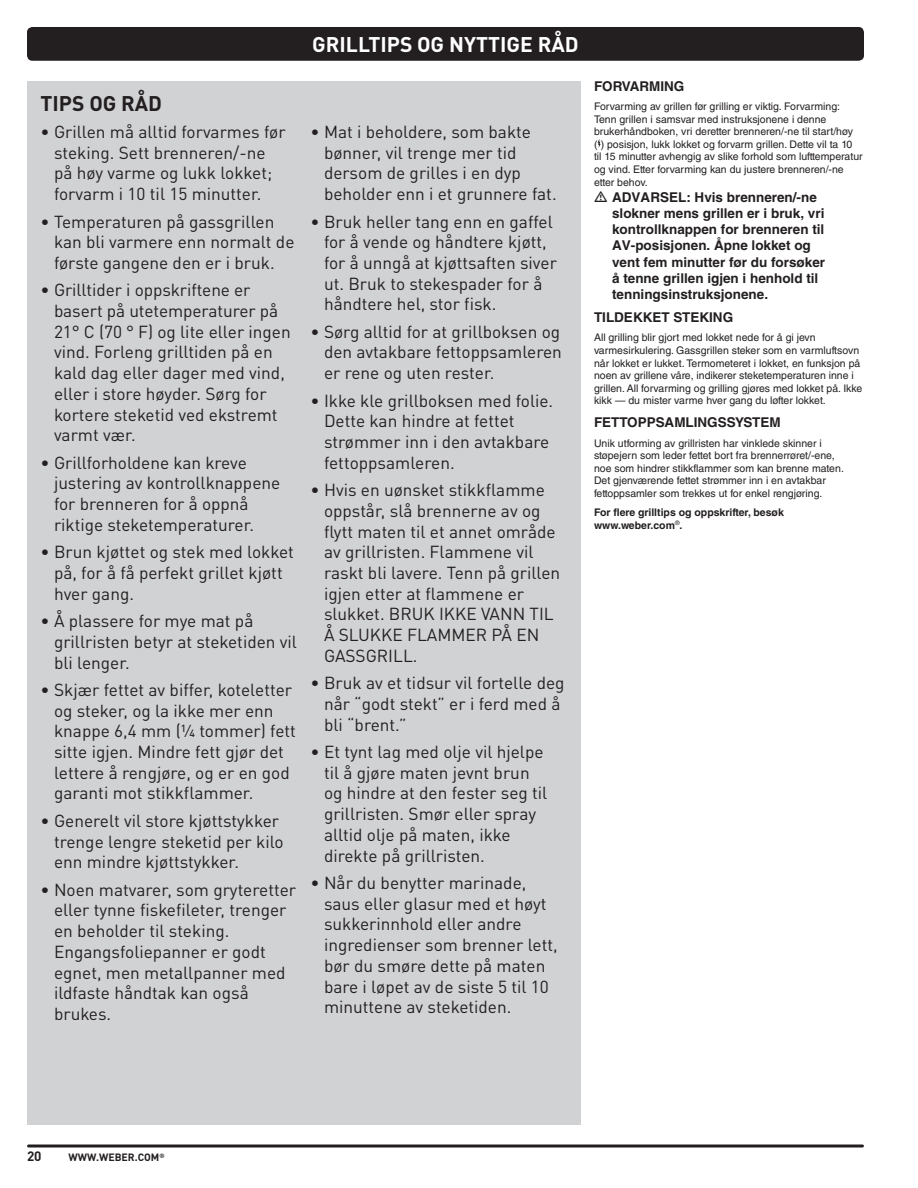
<style>
.page{position:relative;width:918px;height:1188px;background:#fff}
.page>*{position:absolute;margin:0;border:0;box-sizing:border-box;transform-origin:0 0}
.t1{font:700 21px "DIN Pro";color:#fff}
.t2{font:700 21px "DIN Pro";color:#231f20}
.t3{font:17.25px/20.7px "DIN Pro";color:#231f20}
.t4{font:700 13.5px/16.2px "Helvetica LT Std";color:#231f20}
.t5{font:700 13.5px "DIN Pro";color:#231f20}
.t6{font:10.5px/12.6px "Helvetica LT Std";color:#231f20}
.t7{font:700 10.5px/12.6px "Helvetica LT Std";color:#231f20}
.t8{font:700 10.5px "DIN Pro";color:#231f20}
</style>
<div class="page">
<div style="left:27px;top:27px;width:837px;height:34px;background:#231f20;border-radius:5px"></div>
<svg style="left:28px;top:1144px;width:834px;height:4px;background:#595657"></svg>
<svg style="left:597px;top:139px;width:4px;height:9px"></svg>
<div style="left:27px;top:81px;width:553px;height:1043px;background:#d1d2d4"></div>
<p class="t2" style="left:40px;top:85px;width:123px">TIPS OG RÅD</p>
<p class="t3" style="left:54px;top:120px;width:233px;text-indent:-14px">• Grillen må alltid forvarmes før steking. Sett brenneren/-ne på høy varme og lukk lokket; forvarm i 10 til 15 minutter.</p>
<p class="t3" style="left:54px;top:209px;width:242px;text-indent:-14px">• Temperaturen på gassgrillen kan bli varmere enn normalt de første gangene den er i bruk.</p>
<p class="t3" style="left:54px;top:278px;width:238px;text-indent:-14px">• Grilltider i oppskriftene er basert på utetemperaturer på<br>21° C (70 ° F) og lite eller ingen vind. Forleng grilltiden på en kald dag eller dager med vind, eller i store høyder. Sørg for kortere steketid ved ekstremt varmt vær.</p>
<p class="t3" style="left:54px;top:450px;width:228px;text-indent:-14px">• Grillforholdene kan kreve justering av kontrollknappene for brenneren for å oppnå riktige steketemperaturer.</p>
<p class="t3" style="left:54px;top:540px;width:241px;text-indent:-14px">• Brun kjøttet og stek med lokket på, for å få perfekt grillet kjøtt hver gang.</p>
<p class="t3" style="left:54px;top:609px;width:244px;text-indent:-14px">• Å plassere for mye mat på grillristen betyr at steketiden vil bli lenger.</p>
<p class="t3" style="left:54px;top:678px;width:244px;text-indent:-14px">• Skjær fettet av biffer, koteletter og steker, og la ikke mer enn knappe 6,4 mm (¼ tommer) fett sitte igjen. Mindre fett gjør det lettere å rengjøre, og er en god garanti mot stikkflammer.</p>
<p class="t3" style="left:54px;top:809px;width:231px;text-indent:-14px">• Generelt vil store kjøttstykker trenge lengre steketid per kilo enn mindre kjøttstykker.</p>
<p class="t3" style="left:54px;top:877px;width:244px;text-indent:-14px">• Noen matvarer, som gryteretter eller tynne fiskefileter, trenger en beholder til steking.<br>Engangsfoliepanner er godt egnet, men metallpanner med ildfaste håndtak kan også brukes.</p>
<p class="t1" style="left:312px;top:27px;width:268px">GRILLTIPS OG NYTTIGE RÅD</p>
<p class="t3" style="left:324px;top:120px;width:234px;text-indent:-14px">• Mat i beholdere, som bakte bønner, vil trenge mer tid dersom de grilles i en dyp beholder enn i et grunnere fat.</p>
<p class="t3" style="left:324px;top:209px;width:234px;text-indent:-14px">• Bruk heller tang enn en gaffel for å vende og håndtere kjøtt, for å unngå at kjøttsaften siver ut. Bruk to stekespader for å håndtere hel, stor fisk.</p>
<p class="t3" style="left:324px;top:320px;width:239px;text-align:justify;text-indent:-14px">• Sørg alltid for at grillboksen og den avtakbare fettoppsamleren er rene og uten rester.</p>
<p class="t3" style="left:324px;top:388px;width:231px;text-indent:-14px">• Ikke kle grillboksen med folie.<br>Dette kan hindre at fettet strømmer inn i den avtakbare fettoppsamleren.</p>
<p class="t3" style="left:324px;top:478px;width:238px;text-indent:-14px">• Hvis en uønsket stikkflamme oppstår, slå brennerne av og flytt maten til et annet område av grillristen. Flammene vil raskt bli lavere. Tenn på grillen igjen etter at flammene er slukket. BRUK IKKE VANN TIL<br>Å SLUKKE FLAMMER PÅ EN<br>GASSGRILL.</p>
<p class="t3" style="left:324px;top:671px;width:242px;text-indent:-14px">• Bruk av et tidsur vil fortelle deg når “godt stekt” er i ferd med å bli “brent.”</p>
<p class="t3" style="left:324px;top:740px;width:225px;text-indent:-14px">• Et tynt lag med olje vil hjelpe til å gjøre maten jevnt brun og hindre at den fester seg til grillristen. Smør eller spray alltid olje på maten, ikke direkte på grillristen.</p>
<p class="t3" style="left:324px;top:871px;width:235px;text-indent:-14px">• Når du benytter marinade, saus eller glasur med et høyt sukkerinnhold eller andre ingredienser som brenner lett, bør du smøre dette på maten bare i løpet av de siste 5 til 10 minuttene av steketiden.</p>
<p class="t4" style="left:594px;top:78px;width:92px">FORVARMING</p>
<p class="t6" style="left:594px;top:100px;width:270px">Forvarming av grillen før grilling er viktig. Forvarming:<br>Tenn grillen i samsvar med instruksjonene i denne brukerhåndboken, vri deretter brenneren/-ne til start/høy<br>( ) posisjon, lukk lokket og forvarm grillen. Dette vil ta 10<br>til 15 minutter avhengig av slike forhold som lufttemperatur og vind. Etter forvarming kan du justere brenneren/-ne etter behov.</p>
<p class="t4" style="left:612px;top:189px;width:215px">ADVARSEL: Hvis brenneren/-ne slokner mens grillen er i bruk, vri kontrollknappen for brenneren til<br>AV-posisjonen. Åpne lokket og vent fem minutter før du forsøker å tenne grillen igjen i henhold til tenningsinstruksjonene.</p>
<p class="t4" style="left:594px;top:309px;width:141px">TILDEKKET STEKING</p>
<p class="t6" style="left:594px;top:331px;width:270px">All grilling blir gjort med lokket nede for å gi jevn varmesirkulering. Gassgrillen steker som en varmluftsovn når lokket er lukket. Termometeret i lokket, en funksjon på noen av grillene våre, indikerer steketemperaturen inne i grillen. All forvarming og grilling gjøres med lokket på. Ikke kikk — du mister varme hver gang du løfter lokket.</p>
<p class="t4" style="left:594px;top:414px;width:188px">FETTOPPSAMLINGSSYSTEM</p>
<p class="t6" style="left:594px;top:437px;width:251px">Unik utforming av grillristen har vinklede skinner i støpejern som leder fettet bort fra brennerrøret/-ene, noe som hindrer stikkflammer som kan brenne maten.<br>Det gjenværende fettet strømmer inn i en avtakbar fettoppsamler som trekkes ut for enkel rengjøring.</p>
<p class="t7" style="left:594px;top:506px;width:191px">For flere grilltips og oppskrifter, besøk www.weber.com<sup>®</sup>.</p>
<p class="t5" style="left:27px;top:1145px;width:16px">20</p>
<p class="t8" style="left:69px;top:1148px;width:98px">WWW.WEBER.COM<sup>®</sup></p>
</div>
